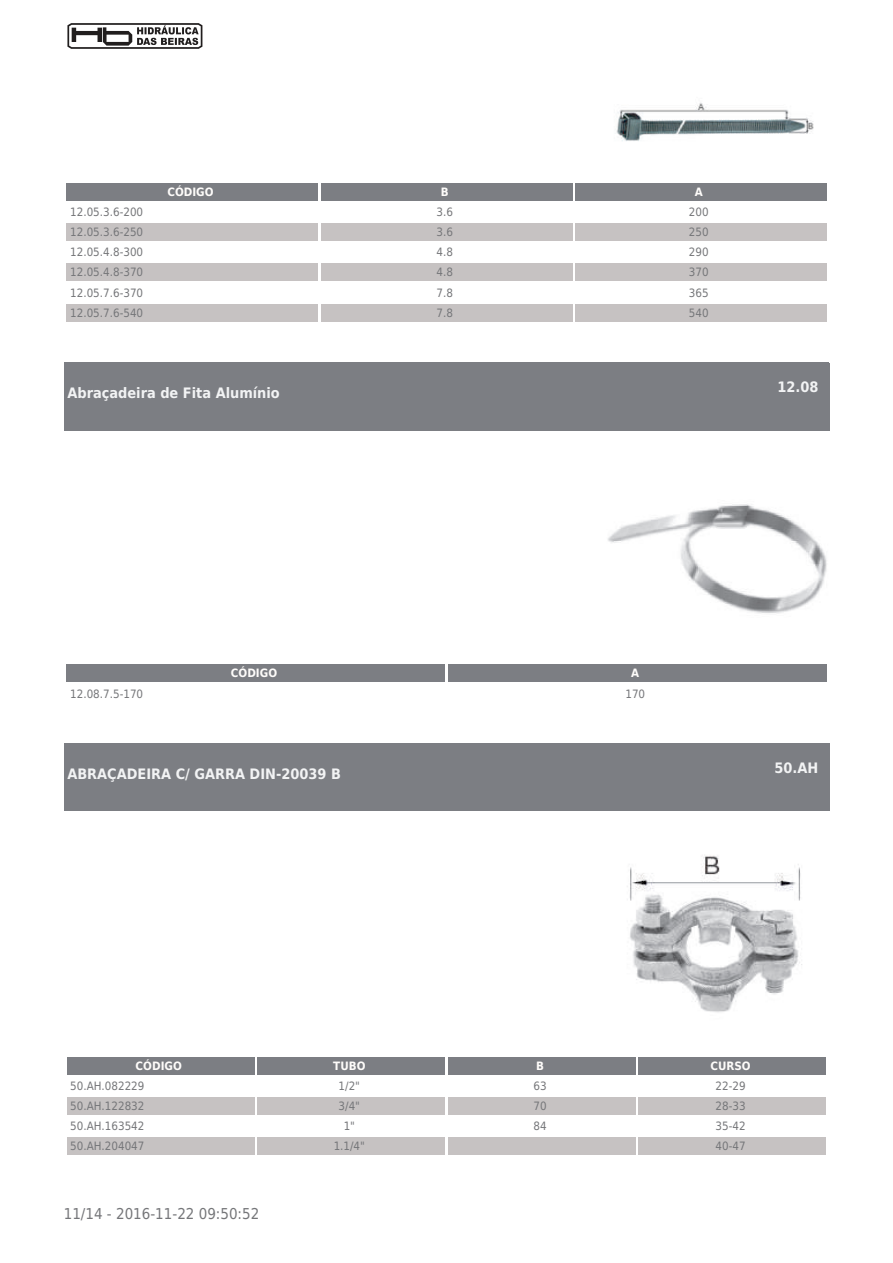
<style>
.page{position:relative;width:893px;height:1263px;background:#fff}
.page>*{position:absolute;margin:0;border:0;box-sizing:border-box;transform-origin:0 0}
.t1{font:15px "DejaVu Sans Condensed";color:#757679}
.t2{font:700 14.4px "DejaVu Sans Condensed";color:#f2f3f4}
.t3{font:11.55px "DejaVu Sans Condensed";color:#757679}
.t4{font:700 11.55px "DejaVu Sans Condensed";color:#fefcfa}
</style>
<div class="page">
<img style="left:616px;top:102px;width:198px;height:39px">
<div style="left:67px;top:223px;width:251px;height:18px;background:#c6c2c2"></div>
<div style="left:321px;top:223px;width:251px;height:18px;background:#c6c2c2"></div>
<div style="left:575px;top:223px;width:251px;height:18px;background:#c6c2c2"></div>
<div style="left:67px;top:264px;width:251px;height:17px;background:#c6c2c2"></div>
<div style="left:321px;top:264px;width:251px;height:17px;background:#c6c2c2"></div>
<div style="left:575px;top:264px;width:251px;height:17px;background:#c6c2c2"></div>
<div style="left:67px;top:304px;width:251px;height:17px;background:#c6c2c2"></div>
<div style="left:321px;top:304px;width:251px;height:17px;background:#c6c2c2"></div>
<div style="left:575px;top:304px;width:251px;height:17px;background:#c6c2c2"></div>
<div style="left:67px;top:183px;width:251px;height:17px;background:#7c7e83"></div>
<div style="left:321px;top:183px;width:251px;height:17px;background:#7c7e83"></div>
<div style="left:575px;top:183px;width:251px;height:17px;background:#7c7e83"></div>
<div style="left:64px;top:363px;width:765px;height:67px;background:#7c7e83"></div>
<img style="left:608px;top:504px;width:219px;height:110px">
<div style="left:67px;top:665px;width:378px;height:17px;background:#7c7e83"></div>
<div style="left:448px;top:665px;width:378px;height:17px;background:#7c7e83"></div>
<div style="left:64px;top:744px;width:765px;height:67px;background:#7c7e83"></div>
<img style="left:627px;top:855px;width:175px;height:158px">
<div style="left:67px;top:1097px;width:187px;height:17px;background:#c6c2c2"></div>
<div style="left:257px;top:1097px;width:188px;height:17px;background:#c6c2c2"></div>
<div style="left:448px;top:1097px;width:188px;height:17px;background:#c6c2c2"></div>
<div style="left:639px;top:1097px;width:187px;height:17px;background:#c6c2c2"></div>
<div style="left:67px;top:1138px;width:187px;height:17px;background:#c6c2c2"></div>
<div style="left:257px;top:1138px;width:188px;height:17px;background:#c6c2c2"></div>
<div style="left:448px;top:1138px;width:188px;height:17px;background:#c6c2c2"></div>
<div style="left:639px;top:1138px;width:187px;height:17px;background:#c6c2c2"></div>
<div style="left:67px;top:1057px;width:187px;height:17px;background:#7c7e83"></div>
<div style="left:257px;top:1057px;width:188px;height:17px;background:#7c7e83"></div>
<div style="left:448px;top:1057px;width:188px;height:17px;background:#7c7e83"></div>
<div style="left:639px;top:1057px;width:187px;height:17px;background:#7c7e83"></div>
<svg style="left:67px;top:23px;width:135px;height:26px"></svg>
<p class="t4" style="left:167px;top:182px;width:48px">CÓDIGO</p>
<p class="t4" style="left:441px;top:182px;width:9px">B</p>
<p class="t4" style="left:695px;top:182px;width:10px">A</p>
<p class="t3" style="left:70px;top:202px;width:74px">12.05.3.6-200</p>
<p class="t3" style="left:436px;top:202px;width:18px">3.6</p>
<p class="t3" style="left:689px;top:202px;width:21px">200</p>
<p class="t3" style="left:70px;top:223px;width:74px">12.05.3.6-250</p>
<p class="t3" style="left:436px;top:223px;width:18px">3.6</p>
<p class="t3" style="left:689px;top:223px;width:21px">250</p>
<p class="t3" style="left:70px;top:243px;width:74px">12.05.4.8-300</p>
<p class="t3" style="left:436px;top:243px;width:18px">4.8</p>
<p class="t3" style="left:689px;top:243px;width:21px">290</p>
<p class="t3" style="left:70px;top:263px;width:74px">12.05.4.8-370</p>
<p class="t3" style="left:436px;top:263px;width:18px">4.8</p>
<p class="t3" style="left:689px;top:263px;width:21px">370</p>
<p class="t3" style="left:70px;top:283px;width:74px">12.05.7.6-370</p>
<p class="t3" style="left:436px;top:283px;width:18px">7.8</p>
<p class="t3" style="left:689px;top:283px;width:21px">365</p>
<p class="t3" style="left:70px;top:303px;width:74px">12.05.7.6-540</p>
<p class="t3" style="left:436px;top:303px;width:18px">7.8</p>
<p class="t3" style="left:689px;top:303px;width:21px">540</p>
<p class="t2" style="left:67px;top:381px;width:214px">Abraçadeira de Fita Alumínio</p>
<p class="t2" style="left:777px;top:375px;width:42px">12.08</p>
<p class="t4" style="left:231px;top:664px;width:48px">CÓDIGO</p>
<p class="t4" style="left:631px;top:664px;width:10px">A</p>
<p class="t3" style="left:70px;top:684px;width:74px">12.08.7.5-170</p>
<p class="t3" style="left:625px;top:684px;width:21px">170</p>
<p class="t2" style="left:67px;top:762px;width:275px">ABRAÇADEIRA C/ GARRA DIN-20039 B</p>
<p class="t2" style="left:775px;top:756px;width:45px">50.AH</p>
<p class="t4" style="left:136px;top:1056px;width:48px">CÓDIGO</p>
<p class="t4" style="left:333px;top:1056px;width:34px">TUBO</p>
<p class="t4" style="left:536px;top:1056px;width:9px">B</p>
<p class="t4" style="left:710px;top:1056px;width:42px">CURSO</p>
<p class="t3" style="left:70px;top:1076px;width:76px">50.AH.082229</p>
<p class="t3" style="left:339px;top:1076px;width:23px">1/2"</p>
<p class="t3" style="left:533px;top:1076px;width:15px">63</p>
<p class="t3" style="left:716px;top:1076px;width:32px">22-29</p>
<p class="t3" style="left:70px;top:1096px;width:76px">50.AH.122832</p>
<p class="t3" style="left:339px;top:1096px;width:23px">3/4"</p>
<p class="t3" style="left:533px;top:1096px;width:15px">70</p>
<p class="t3" style="left:716px;top:1096px;width:32px">28-33</p>
<p class="t3" style="left:70px;top:1117px;width:76px">50.AH.163542</p>
<p class="t3" style="left:344px;top:1117px;width:13px">1"</p>
<p class="t3" style="left:533px;top:1117px;width:15px">84</p>
<p class="t3" style="left:716px;top:1117px;width:32px">35-42</p>
<p class="t3" style="left:70px;top:1137px;width:76px">50.AH.204047</p>
<p class="t3" style="left:334px;top:1137px;width:33px">1.1/4"</p>
<p class="t3" style="left:716px;top:1137px;width:32px">40-47</p>
<p class="t1" style="left:64px;top:1201px;width:197px">11/14 - 2016-11-22 09:50:52</p>
</div>
